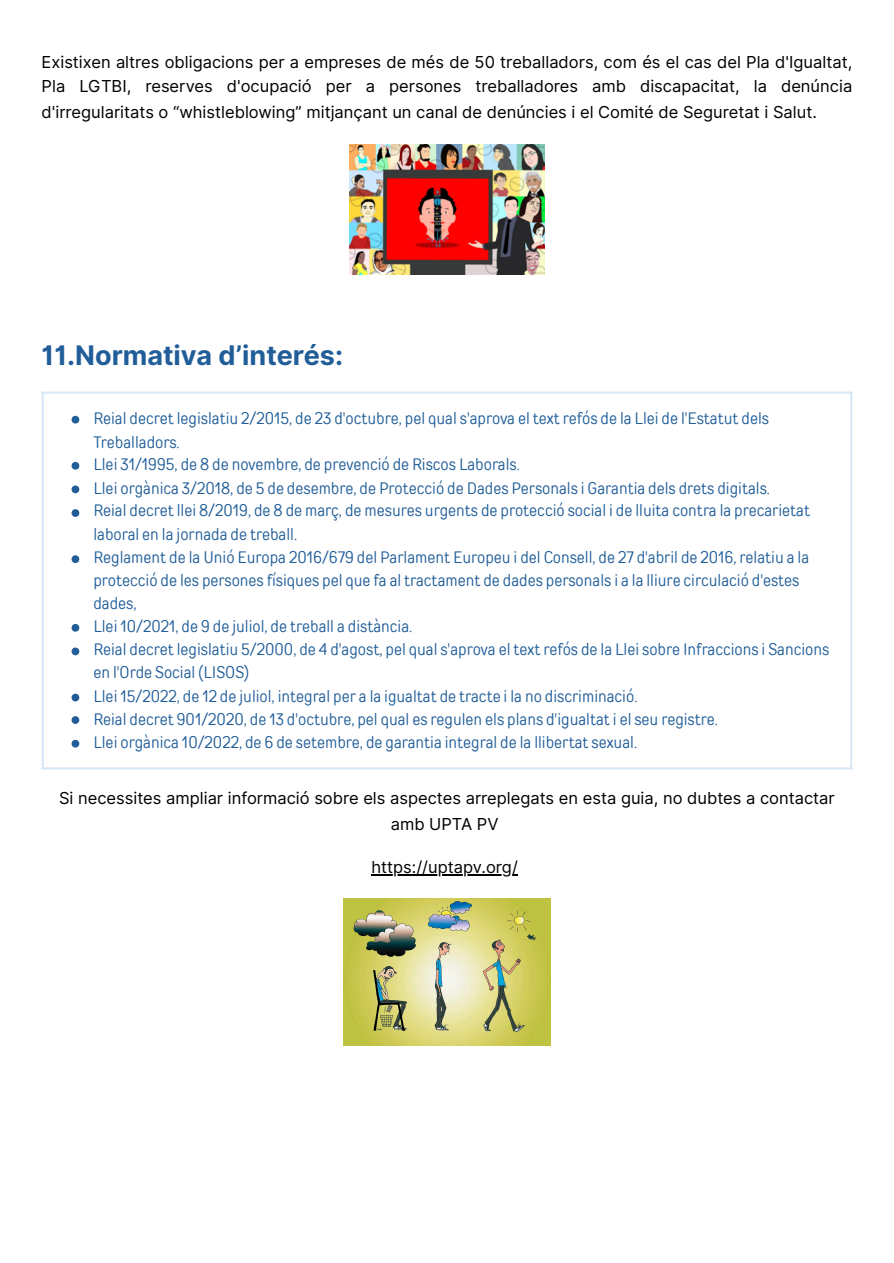
<style>
.page{position:relative;width:894px;height:1263px;background:#fff}
.page>*{position:absolute;margin:0;border:0;box-sizing:border-box;transform-origin:0 0}
.t1{font:700 27px "Inter";color:#215e99}
.t2{font:16.5px/23.7px "TT Rounds Condensed";color:#215e99}
.t3{font:16.5px/25.3px "Inter";color:#000;text-align:justify}
</style>
<div class="page">
<hr style="left:371px;top:874px;width:146px;height:1px;background:#000">
<img style="left:349px;top:144px;width:195px;height:130px">
<svg style="left:72px;top:416px;width:7px;height:7px"></svg>
<svg style="left:72px;top:462px;width:7px;height:8px"></svg>
<svg style="left:72px;top:486px;width:7px;height:7px"></svg>
<svg style="left:72px;top:509px;width:7px;height:8px"></svg>
<svg style="left:72px;top:555px;width:7px;height:8px"></svg>
<svg style="left:72px;top:624px;width:7px;height:8px"></svg>
<svg style="left:72px;top:648px;width:7px;height:7px"></svg>
<svg style="left:72px;top:694px;width:7px;height:7px"></svg>
<svg style="left:72px;top:716px;width:7px;height:8px"></svg>
<svg style="left:72px;top:740px;width:7px;height:7px"></svg>
<hr style="left:42px;top:394px;width:2px;height:373px;background:#dae9f7">
<hr style="left:849px;top:394px;width:3px;height:373px;background:#dae9f7">
<hr style="left:42px;top:392px;width:810px;height:2px;background:#dae9f7">
<hr style="left:42px;top:767px;width:810px;height:2px;background:#dae9f7">
<img style="left:343px;top:899px;width:207px;height:146px">
<p class="t3" style="left:42px;top:49px;width:811px">Existixen altres obligacions per a empreses de més de 50 treballadors, com és el cas del Pla d'Igualtat, Pla LGTBI, reserves d'ocupació per a persones treballadores amb discapacitat, la denúncia d'irregularitats o “whistleblowing” mitjançant un canal de denúncies i el Comité de Seguretat i Salut.</p>
<h1 class="t1" style="left:42px;top:339px;width:303px">11.Normativa d’interés:</h1>
<p class="t2" style="left:93px;top:407px;width:677px">Reial decret legislatiu 2/2015, de 23 d'octubre, pel qual s'aprova el text refós de la Llei de l'Estatut dels<br>Treballadors.</p>
<p class="t2" style="left:93px;top:453px;width:428px">Llei 31/1995, de 8 de novembre, de prevenció de Riscos Laborals.</p>
<p class="t2" style="left:93px;top:476px;width:677px">Llei orgànica 3/2018, de 5 de desembre, de Protecció de Dades Personals i Garantia dels drets digitals.</p>
<p class="t2" style="left:93px;top:499px;width:718px">Reial decret llei 8/2019, de 8 de març, de mesures urgents de protecció social i de lluita contra la precarietat laboral en la jornada de treball.</p>
<p class="t2" style="left:93px;top:545px;width:717px;line-height:23.1px">Reglament de la Unió Europa 2016/679 del Parlament Europeu i del Consell, de 27 d'abril de 2016, relatiu a la protecció de les persones físiques pel que fa al tractament de dades personals i a la lliure circulació d'estes dades,</p>
<p class="t2" style="left:93px;top:615px;width:320px">Llei 10/2021, de 9 de juliol, de treball a distància.</p>
<p class="t2" style="left:93px;top:637px;width:737px">Reial decret legislatiu 5/2000, de 4 d'agost, pel qual s'aprova el text refós de la Llei sobre Infraccions i Sancions en l'Orde Social (LISOS)</p>
<p class="t2" style="left:93px;top:684px;width:545px">Llei 15/2022, de 12 de juliol, integral per a la igualtat de tracte i la no discriminació.</p>
<p class="t2" style="left:93px;top:707px;width:626px">Reial decret 901/2020, de 13 d'octubre, pel qual es regulen els plans d'igualtat i el seu registre.</p>
<p class="t2" style="left:93px;top:731px;width:545px">Llei orgànica 10/2022, de 6 de setembre, de garantia integral de la llibertat sexual.</p>
<p class="t3" style="left:59px;top:785px;width:777px;line-height:25.8px;text-align:center">Si necessites ampliar informació sobre els aspectes arreplegats en esta guia, no dubtes a contactar amb UPTA PV</p>
<p class="t3" style="left:371px;top:854px;width:148px">https://uptapv.org/</p>
</div>
